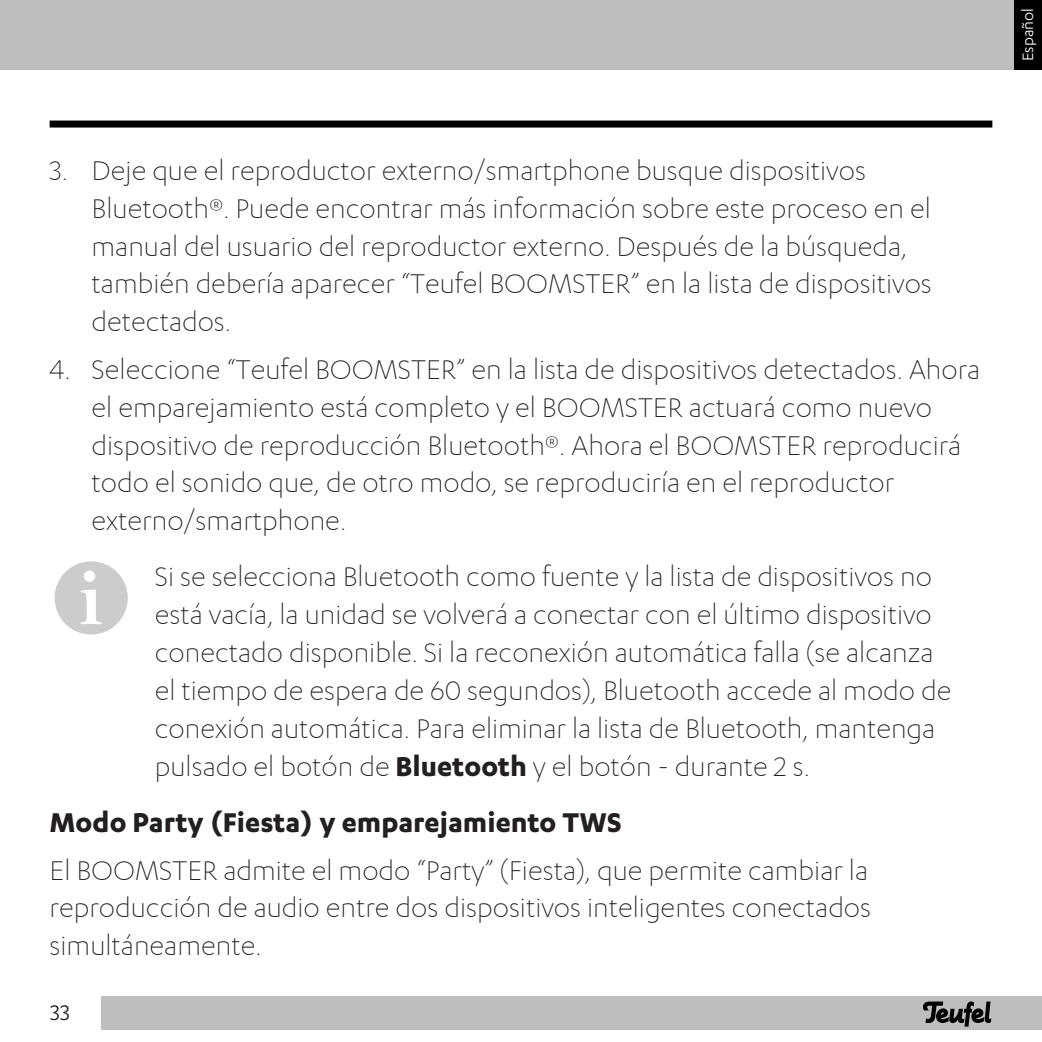
<style>
.page{position:relative;width:1042px;height:1042px;background:#fff}
.page>*{position:absolute;margin:0;border:0;box-sizing:border-box;transform-origin:0 0}
.Text{font:300 31.5px/37.8px "Karbon";color:#231f20}
.Text-2{font:700 31.5px "Karbon";color:#231f20}
.t1{font:24.5px "Karbon";color:#231f20}
.t2{font:17.5px "Karbon";color:#fff}
.s1{font-weight:700}
</style>
<div class="page">
<div style="left:0;top:0;width:1015px;height:69px;background:#bebebe"></div>
<div style="left:50px;top:121px;width:942px;height:7px;background:#000"></div>
<div style="left:1014px;top:0;width:28px;height:69px;background:#000"></div>
<div style="left:101px;top:996px;width:941px;height:33px;background:#bebebe"></div>
<svg style="left:923px;top:1001px;width:68px;height:25px"></svg>
<div style="left:57px;top:563px;width:69px;height:69px;background:#cbccce;border-radius:50%"></div>
<div style="left:55px;top:561px;width:73px;height:73px;border:4px solid #cbccce;border-radius:50%"></div>
<svg style="left:81px;top:570px;width:21px;height:54px"></svg>
<p class="Text" style="left:92px;top:152px;width:842px;text-indent:-42px">3. Deje que el reproductor externo/smartphone busque dispositivos Bluetooth®. Puede encontrar más información sobre este proceso en el manual del usuario del reproductor externo. Después de la búsqueda, también debería aparecer “Teufel BOOMSTER” en la lista de dispositivos detectados.</p>
<p class="Text" style="left:92px;top:351px;width:890px;text-indent:-42px">4. Seleccione “Teufel BOOMSTER” en la lista de dispositivos detectados. Ahora el emparejamiento está completo y el BOOMSTER actuará como nuevo dispositivo de reproducción Bluetooth®. Ahora el BOOMSTER reproducirá todo el sonido que, de otro modo, se reproduciría en el reproductor externo/smartphone.</p>
<p class="Text" style="left:155px;top:558px;width:798px">Si se selecciona Bluetooth como fuente y la lista de dispositivos no está vacía, la unidad se volverá a conectar con el último dispositivo conectado disponible. Si la reconexión automática falla (se alcanza el tiempo de espera de 60 segundos), Bluetooth accede al modo de conexión automática. Para eliminar la lista de Bluetooth, mantenga pulsado el botón de <span class="s1">Bluetooth</span> y el botón - durante 2 s.</p>
<p class="Text-2" style="left:50px;top:804px;width:573px">Modo Party (Fiesta) y emparejamiento TWS</p>
<p class="Text" style="left:50px;top:851px;width:823px;text-align:justify">El BOOMSTER admite el modo “Party” (Fiesta), que permite cambiar la reproducción de audio entre dos dispositivos inteligentes conectados simultáneamente.</p>
<p class="t1" style="left:50px;top:999px;width:21px">33</p>
<p class="t2" style="left:1018px;top:61px;width:54px;rotate:-90deg">Español</p>
</div>
